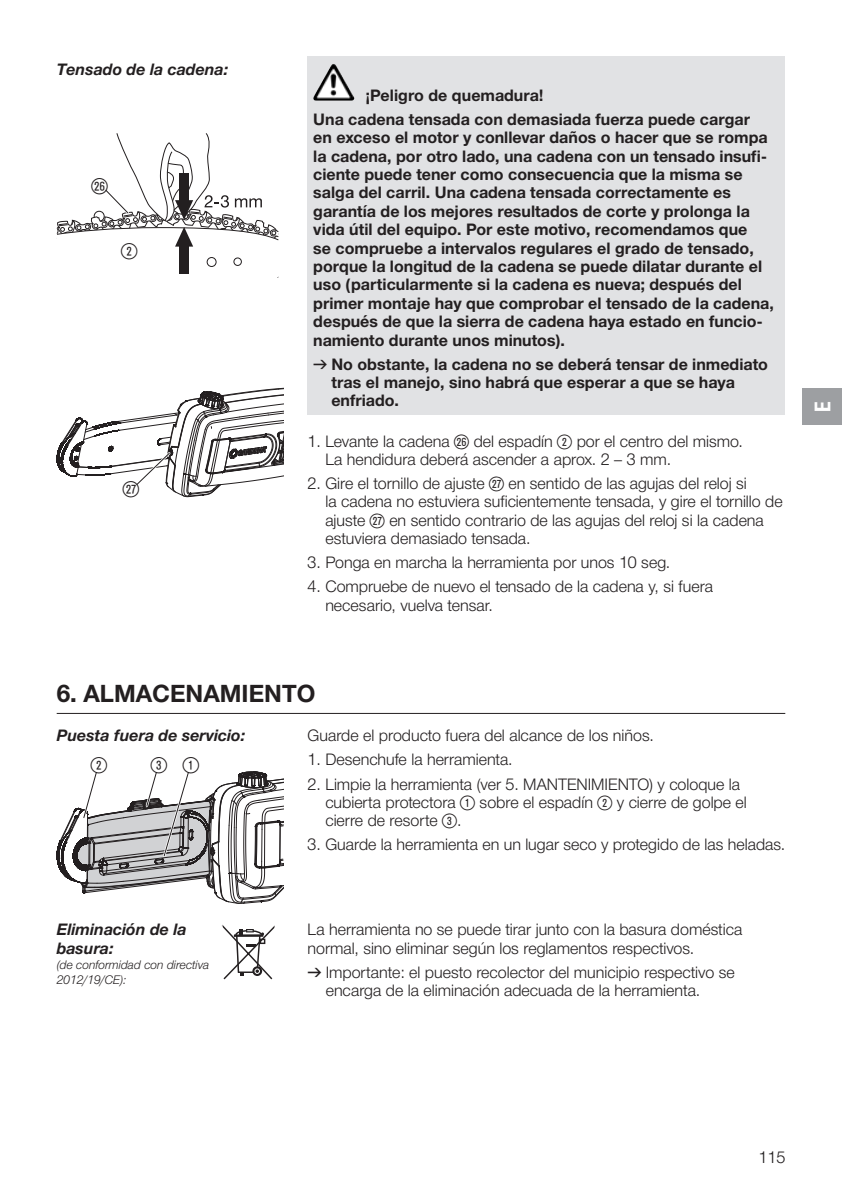
<style>
.page{position:relative;width:842px;height:1191px;background:#fff}
.page>*{position:absolute;margin:0;border:0;box-sizing:border-box;transform-origin:0 0}
.t1{font:700 24px "Gardena Sans";color:#231f20}
.t2{font:22px "Ziffernim Kreisund Quadrat BQ";color:#231f20}
.t3{font:700 22px "Gardena Sans Cond";color:#fff}
.t4{font:16px/18.4px "Gardena Sans";color:#231f20}
.t5{font:700 16px/18.4px "Gardena Sans";color:#231f20}
.t6{font:italic 700 16px/18.4px "Gardena Sans";color:#231f20}
.t7{font:italic 12px/15px "Gardena Sans";color:#231f20}
.s1{font-family:"Formdruck";font-weight:400}
.s2{font-family:"Ziffernim Kreisund Quadrat BQ";font-size:20px}
.s3{font-family:"Formdruck"}
</style>
<div class="page">
<div style="left:308px;top:57px;width:477px;height:358px;background:#e1e2e4"></div>
<svg style="left:57px;top:133px;width:222px;height:145px"></svg>
<svg style="left:57px;top:387px;width:227px;height:110px"></svg>
<img style="left:315px;top:64px;width:18px;height:31px">
<hr style="left:57px;top:713px;width:728px;height:1px;background:#231f20">
<svg style="left:57px;top:771px;width:226px;height:133px"></svg>
<svg style="left:221px;top:924px;width:54px;height:56px"></svg>
<div style="left:802px;top:388px;width:40px;height:37px;background:#9d9fa2"></div>
<p class="t6" style="left:57px;top:59px;width:173px">Tensado de la cadena:</p>
<h2 class="t2" style="left:91px;top:173px;width:18px">h</h2>
<h2 class="t2" style="left:121px;top:238px;width:18px">2</h2>
<h2 class="t2" style="left:123px;top:477px;width:18px">j</h2>
<p class="t5" style="left:313px;top:82px;width:438px;line-height:24px;text-indent:52px">¡Peligro de quemadura!<br>Una cadena tensada con demasiada fuerza puede cargar</p>
<p class="t5" style="left:313px;top:127px;width:462px">en exceso el motor y conllevar daños o hacer que se rompa la cadena, por otro lado, una cadena con un tensado insufi&shy;ciente puede tener como consecuencia que la misma se salga del carril. Una cadena tensada correctamente es garantía de los mejores resultados de corte y prolonga la vida útil del equipo. Por este motivo, recomendamos que<br>se compruebe a intervalos regulares el grado de tensado, porque la longitud de la cadena se puede dilatar durante el uso (particularmente si la cadena es nueva; después del primer montaje hay que comprobar el tensado de la cadena, después de que la sierra de cadena haya estado en funcio&shy;namiento durante unos minutos).</p>
<p class="t5" style="left:331px;top:354px;width:438px;text-indent:-18px"><span class="s1">v</span> No obstante, la cadena no se deberá tensar de inmediato tras el manejo, sino habrá que esperar a que se haya enfriado.</p>
<p class="t4" style="left:325px;top:431px;width:419px;text-indent:-18px">1. Levante la cadena <span class="s2">h</span> del espadín <span class="s2">2</span> por el centro del mismo.<br>La hendidura deberá ascender a aprox. 2 – 3 mm.</p>
<p class="t4" style="left:325px;top:473px;width:459px;text-indent:-18px">2. Gire el tornillo de ajuste <span class="s2">j</span> en sentido de las agujas del reloj si<br>la cadena no estuviera suficientemente tensada, y gire el tornillo de ajuste <span class="s2">j</span> en sentido contrario de las agujas del reloj si la cadena estuviera demasiado tensada.</p>
<p class="t4" style="left:308px;top:553px;width:364px">3. Ponga en marcha la herramienta por unos 10 seg.</p>
<p class="t4" style="left:325px;top:577px;width:389px;text-indent:-18px">4. Compruebe de nuevo el tensado de la cadena y, si fuera necesario, vuelva tensar.</p>
<h1 class="t1" style="left:57px;top:675px;width:260px">6. ALMACENAMIENTO</h1>
<p class="t6" style="left:57px;top:725px;width:190px">Puesta fuera de servicio:</p>
<h2 class="t2" style="left:91px;top:752px;width:18px">2</h2>
<h2 class="t2" style="left:151px;top:752px;width:50px">3 1</h2>
<p class="t4" style="left:308px;top:726px;width:348px">Guarde el producto fuera del alcance de los niños.</p>
<p class="t4" style="left:308px;top:750px;width:207px">1. Desenchufe la herramienta.</p>
<p class="t4" style="left:325px;top:774px;width:423px;text-indent:-18px">2. Limpie la herramienta (ver 5. MANTENIMIENTO) y coloque la cubierta protectora <span class="s2">1</span> sobre el espadín <span class="s2">2</span> y cierre de golpe el cierre de resorte <span class="s2">3</span>.</p>
<p class="t4" style="left:308px;top:835px;width:479px">3. Guarde la herramienta en un lugar seco y protegido de las heladas.</p>
<p class="t6" style="left:57px;top:919px;width:132px">Eliminación de la basura:</p>
<p class="t7" style="left:57px;top:956px;width:154px">(de conformidad con directiva<br>2012/19/CE):</p>
<p class="t4" style="left:308px;top:920px;width:436px">La herramienta no se puede tirar junto con la basura doméstica normal, sino eliminar según los reglamentos respectivos.</p>
<p class="t4" style="left:326px;top:962px;width:410px;text-indent:-18px"><span class="s3">v</span> Importante: el puesto recolector del municipio respectivo se encarga de la eliminación adecuada de la herramienta.</p>
<h2 class="t3" style="left:807px;top:412px;width:12px;rotate:-90deg">E</h2>
<p class="t4" style="left:759px;top:1147px;width:28px">115</p>
</div>
